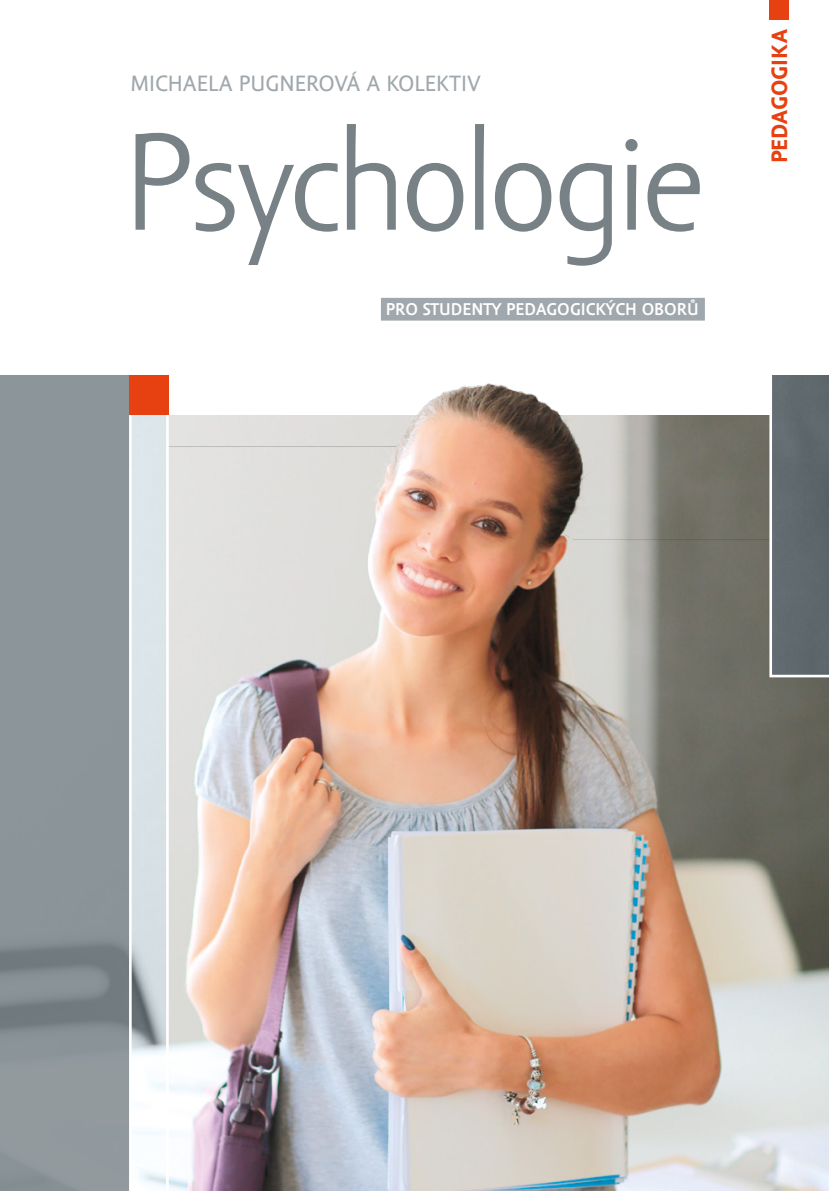
<style>
.page{position:relative;width:829px;height:1191px;background:#fff}
.page>*{position:absolute;margin:0;border:0;box-sizing:border-box;transform-origin:0 0}
.t1{font:141.75px "Amor Sans Pro";letter-spacing:-.03em;color:#778186}
.t2{font:22.75px "Amor Sans Text Pro";color:#a0a8ad}
.t3{font:700 22.75px "Amor Sans Text Pro";color:#e74011}
.t4{font:700 17.5px "Amor Sans Pro";color:#fff}
</style>
<div class="page">
<div style="left:381px;top:298px;width:323px;height:22px;background:#a0a8ad"></div>
<img style="left:769px;top:677px;width:59px;height:514px">
<div style="left:769px;top:0;width:20px;height:20px;background:#e74011"></div>
<svg style="left:0;top:375px;width:129px;height:816px;background:#899398"></svg>
<img style="left:169px;top:383px;width:600px;height:808px">
<svg style="left:769px;top:375px;width:59px;height:302px;background:#677075"></svg>
<svg style="left:129px;top:414px;width:40px;height:773px"></svg>
<div style="left:129px;top:375px;width:40px;height:39px;background:#e74011"></div>
<h2 class="t2" style="left:130px;top:71px;width:351px">MICHAELA PUGNEROVÁ A KOLEKTIV</h2>
<h1 class="t1" style="left:123px;top:107px;width:583px">Psychologie</h1>
<p class="t4" style="left:386px;top:299px;width:314px">PRO STUDENTY PEDAGOGICKÝCH OBORŮ</p>
<h2 class="t3" style="left:768px;top:163px;width:136px;rotate:-90deg">PEDAGOGIKA</h2>
</div>
